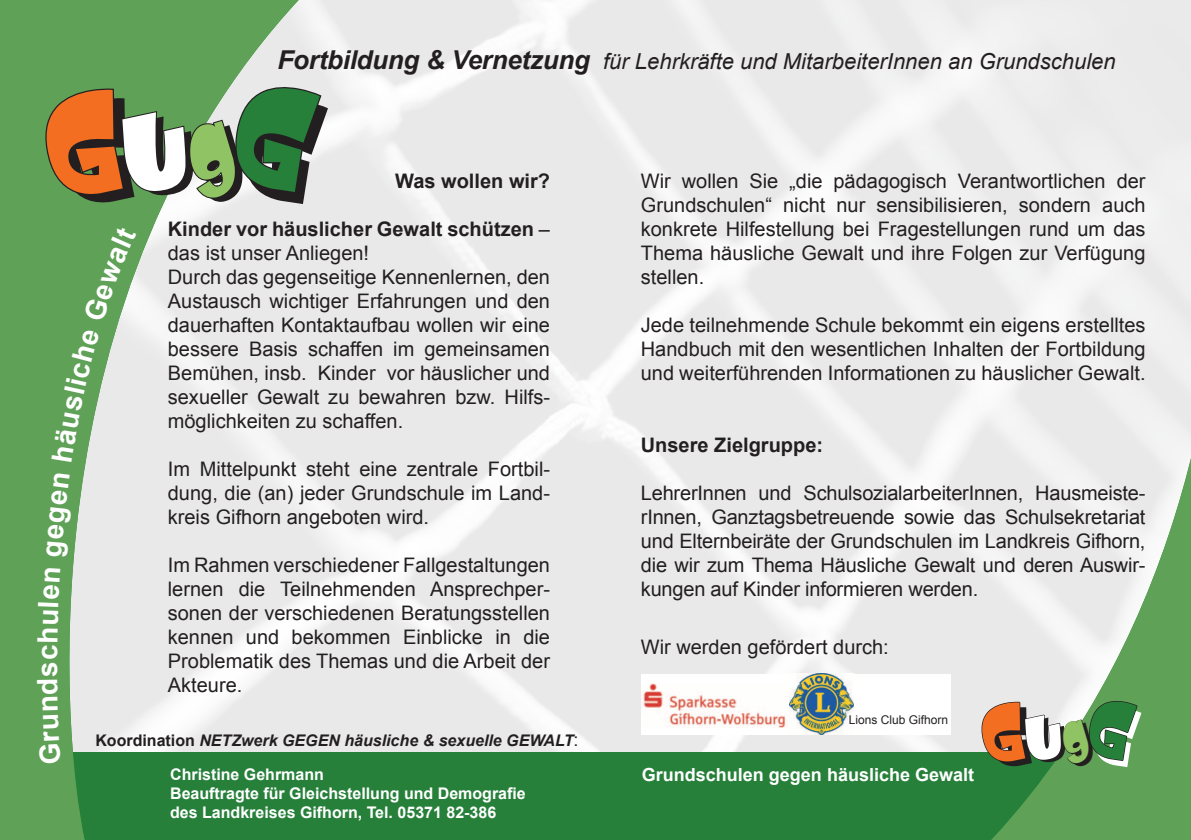
<style>
.page{position:relative;width:1191px;height:840px;background:#fff}
.page>*{position:absolute;margin:0;border:0;box-sizing:border-box;transform-origin:0 0}
.t1{font:700 28px "Arial";color:#fff}
.t2{font:italic 22px "Arial";color:#231f20}
.t3{font:20px/24px "Arial";color:#231f20;text-align:justify}
.t4{font:700 20px "Arial";color:#231f20}
.t5{font:700 18px "Arial";color:#fff}
.t6{font:700 16px/19.2px "Arial";color:#fff}
.t7{font:italic 700 16px "Arial";color:#231f20}
.t8{font:12px "Arial";color:#231f20}
.s1{font-weight:700;font-size:26px}
.s2{font-weight:700}
.s3{font-style:normal}
.s4{font-weight:400;font-style:normal;font-size:18px}
</style>
<div class="page">
<img style="left:315px;top:0;width:660px;height:751px">
<div style="left:47px;top:751px;width:1144px;height:88px;background:#26803a"></div>
<svg style="left:299px;top:0;width:16px;height:752px;fill:#e9e9e9"></svg>
<svg style="left:0;top:0;width:299px;height:839px;fill:#e9e9e9"></svg>
<div style="left:641px;top:673px;width:161px;height:61px;background:#fff"></div>
<img style="left:642px;top:683px;width:145px;height:44px">
<div style="left:789px;top:673px;width:162px;height:61px;background:#fff"></div>
<img style="left:789px;top:673px;width:64px;height:61px">
<svg style="left:975px;top:0;width:216px;height:752px;fill:#ededed"></svg>
<svg style="left:991px;top:457px;width:200px;height:382px"></svg>
<div style="left:37px;top:678px;width:24px;height:85px;background:#5ea157"></div>
<div style="left:37px;top:567px;width:23px;height:74px;background:#5ea157"></div>
<div style="left:46px;top:472px;width:25px;height:84px;background:#5ea157"></div>
<svg style="left:52px;top:328px;width:48px;height:133px;background:#69a662"></svg>
<svg style="left:83px;top:226px;width:53px;height:95px;background:#6ba865"></svg>
<svg style="left:45px;top:87px;width:283px;height:121px;background:#94b491"></svg>
<svg style="left:981px;top:700px;width:160px;height:69px"></svg>
<p class="t2" style="left:277px;top:47px;width:839px"><span class="s1">Fortbildung &amp; Vernetzung</span> für Lehrkräfte und MitarbeiterInnen an Grundschulen</p>
<h1 class="t1" style="left:29px;top:676px;width:34px;rotate:-90deg">sc</h1>
<p class="t4" style="left:395px;top:167px;width:156px">Was wollen wir?</p>
<p class="t3" style="left:168px;top:217px;width:384px;text-align:left"><span class="s2">Kinder vor häuslicher Gewalt schützen</span> – das ist unser Anliegen!<br>Durch das gegenseitige Kennenlernen, den Austausch wichtiger Erfahrungen und den dauerhaften Kontaktaufbau wollen wir eine bessere Basis schaffen im gemeinsamen Bemühen, insb. Kinder vor häuslicher und sexueller Gewalt zu bewahren bzw. Hilfs&shy;möglichkeiten zu schaffen.</p>
<p class="t3" style="left:168px;top:457px;width:384px">Im Mittelpunkt steht eine zentrale Fortbil&shy;dung, die (an) jeder Grundschule im Land&shy;kreis Gifhorn angeboten wird.</p>
<p class="t3" style="left:168px;top:553px;width:384px">Im Rahmen verschiedener Fallgestaltungen lernen die Teilnehmenden Ansprechper&shy;sonen der verschiedenen Beratungsstellen kennen und bekommen Einblicke in die Problematik des Themas und die Arbeit der Akteure.</p>
<p class="t7" style="left:95px;top:729px;width:485px"><span class="s3">Koordination</span> NETZwerk GEGEN häusliche &amp; sexuelle GEWALT<span class="s4">:</span></p>
<p class="t6" style="left:170px;top:764px;width:357px">Christine Gehrmann<br>Beauftragte für Gleichstellung und Demografie des Landkreises Gifhorn, Tel. 05371 82-386</p>
<p class="t3" style="left:641px;top:169px;width:506px">Wir wollen Sie „die pädagogisch Verantwortlichen der Grundschulen“ nicht nur sensibilisieren, sondern auch konkrete Hilfestellung bei Fragestellungen rund um das Thema häusliche Gewalt und ihre Folgen zur Verfügung stellen.</p>
<p class="t3" style="left:641px;top:313px;width:506px">Jede teilnehmende Schule bekommt ein eigens erstelltes Handbuch mit den wesentlichen Inhalten der Fortbildung und weiterführenden Informationen zu häuslicher Gewalt.</p>
<p class="t4" style="left:641px;top:431px;width:184px">Unsere Zielgruppe:</p>
<p class="t3" style="left:641px;top:481px;width:506px">LehrerInnen und SchulsozialarbeiterInnen, Hausmeiste&shy;rInnen, Ganztagsbetreuende sowie das Schulsekretariat und Elternbeiräte der Grundschulen im Landkreis Gifhorn, die wir zum Thema Häusliche Gewalt und deren Auswir&shy;kungen auf Kinder informieren werden.</p>
<p class="t3" style="left:641px;top:634px;width:249px">Wir werden gefördert durch:</p>
<p class="t8" style="left:849px;top:711px;width:101px">Lions Club Gifhorn</p>
<p class="t5" style="left:642px;top:762px;width:334px">Grundschulen gegen häusliche Gewalt</p>
</div>
